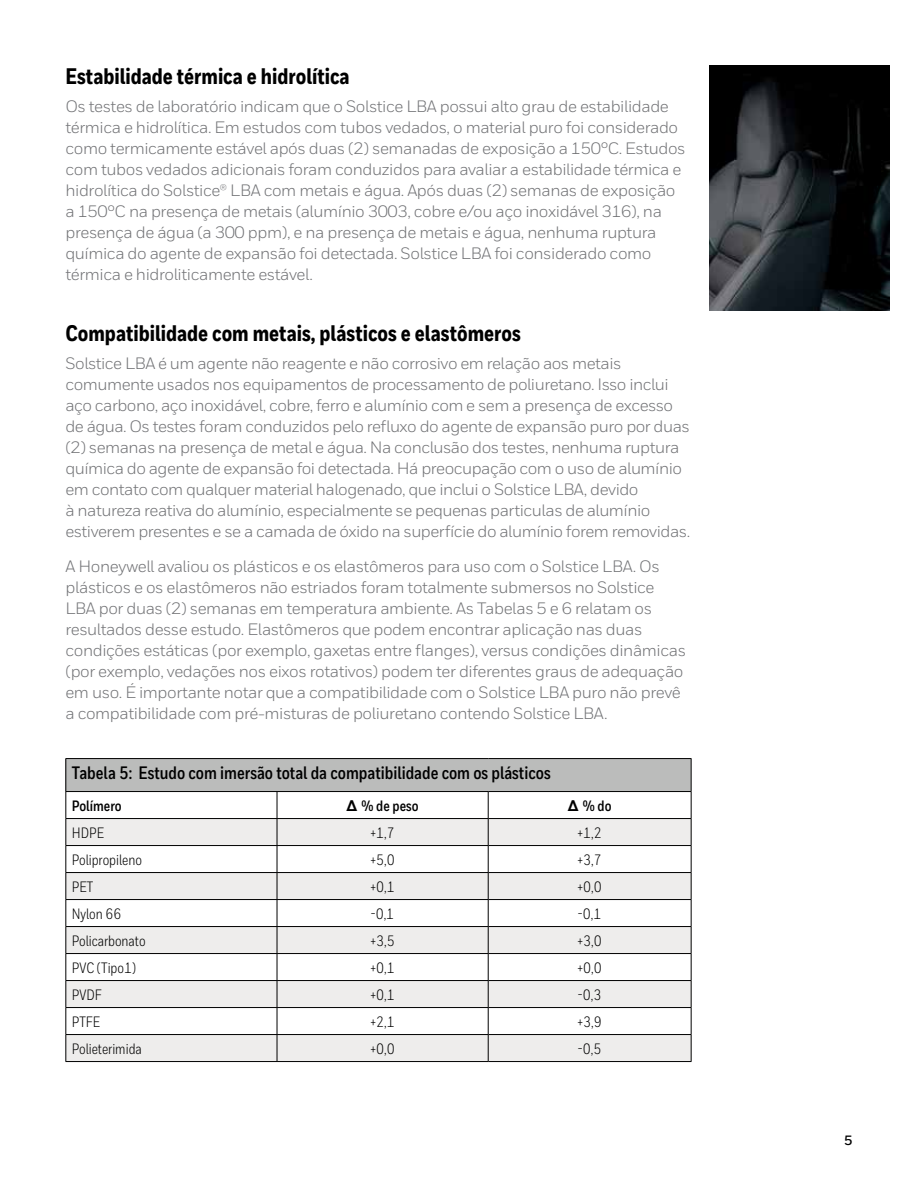
<style>
.page{position:relative;width:918px;height:1188px;background:#fff}
.page>*{position:absolute;margin:0;border:0;box-sizing:border-box;transform-origin:0 0}
.t1{font:800 22.5px "Honeywell Cond";color:#000}
.t2{font:700 18px "Honeywell Cond";color:#000}
.t3{font:16.5px/21px "Honeywell Sans";letter-spacing:-.025em;color:#707174}
.t4{font:15px "Honeywell Cond";color:#000}
.t5{font:700 15px "Honeywell Cond";color:#000}
.t6{font:700 13.5px "Honeywell Sans";color:#000}
.s1{font-family:"Arial"}
</style>
<div class="page">
<div style="left:66px;top:759px;width:625px;height:33px;background:#bbbcbb"></div>
<svg style="left:66px;top:819px;width:625px;height:242px;fill:#eeedec"></svg>
<hr style="left:65px;top:758px;width:212px;height:1px;background:#000">
<hr style="left:65px;top:759px;width:1px;height:32px;background:#000">
<hr style="left:277px;top:758px;width:211px;height:1px;background:#000">
<hr style="left:488px;top:758px;width:204px;height:1px;background:#000">
<hr style="left:691px;top:759px;width:1px;height:32px;background:#000">
<hr style="left:65px;top:791px;width:212px;height:1px;background:#000">
<hr style="left:277px;top:791px;width:211px;height:1px;background:#000">
<hr style="left:488px;top:791px;width:204px;height:1px;background:#000">
<hr style="left:65px;top:818px;width:212px;height:1px;background:#000">
<hr style="left:277px;top:818px;width:211px;height:1px;background:#000">
<hr style="left:488px;top:818px;width:204px;height:1px;background:#000">
<hr style="left:65px;top:845px;width:212px;height:1px;background:#000">
<hr style="left:277px;top:845px;width:211px;height:1px;background:#000">
<hr style="left:488px;top:845px;width:204px;height:1px;background:#000">
<hr style="left:65px;top:872px;width:212px;height:1px;background:#000">
<hr style="left:277px;top:872px;width:211px;height:1px;background:#000">
<hr style="left:488px;top:872px;width:204px;height:1px;background:#000">
<hr style="left:65px;top:899px;width:212px;height:1px;background:#000">
<hr style="left:277px;top:899px;width:211px;height:1px;background:#000">
<hr style="left:488px;top:899px;width:204px;height:1px;background:#000">
<hr style="left:65px;top:926px;width:212px;height:1px;background:#000">
<hr style="left:277px;top:926px;width:211px;height:1px;background:#000">
<hr style="left:488px;top:926px;width:204px;height:1px;background:#000">
<hr style="left:65px;top:953px;width:212px;height:1px;background:#000">
<hr style="left:277px;top:953px;width:211px;height:1px;background:#000">
<hr style="left:488px;top:953px;width:204px;height:1px;background:#000">
<hr style="left:65px;top:980px;width:212px;height:1px;background:#000">
<hr style="left:277px;top:980px;width:211px;height:1px;background:#000">
<hr style="left:488px;top:980px;width:204px;height:1px;background:#000">
<hr style="left:65px;top:1007px;width:212px;height:1px;background:#000">
<hr style="left:277px;top:1007px;width:211px;height:1px;background:#000">
<hr style="left:488px;top:1007px;width:204px;height:1px;background:#000">
<hr style="left:65px;top:1034px;width:212px;height:1px;background:#000">
<svg style="left:65px;top:792px;width:1px;height:269px"></svg>
<hr style="left:277px;top:1034px;width:211px;height:1px;background:#000">
<svg style="left:277px;top:792px;width:1px;height:269px"></svg>
<hr style="left:488px;top:1034px;width:204px;height:1px;background:#000">
<svg style="left:488px;top:792px;width:1px;height:269px"></svg>
<svg style="left:691px;top:792px;width:1px;height:269px"></svg>
<hr style="left:65px;top:1061px;width:212px;height:1px;background:#000">
<hr style="left:277px;top:1061px;width:211px;height:1px;background:#000">
<hr style="left:488px;top:1061px;width:204px;height:1px;background:#000">
<img style="left:710px;top:65px;width:180px;height:246px">
<h1 class="t1" style="left:65px;top:63px;width:286px">Estabilidade térmica e hidrolítica</h1>
<p class="t3" style="left:65px;top:96px;width:622px">Os testes de laboratório indicam que o Solstice LBA possui alto grau de estabilidade térmica e hidrolítica. Em estudos com tubos vedados, o material puro foi considerado como termicamente estável após duas (2) semanadas de exposição a 150°C. Estudos com tubos vedados adicionais foram conduzidos para avaliar a estabilidade térmica e hidrolítica do Solstice® LBA com metais e água. Após duas (2) semanas de exposição a 150°C na presença de metais (alumínio 3003, cobre e/ou aço inoxidável 316), na presença de água (a 300 ppm), e na presença de metais e água, nenhuma ruptura química do agente de expansão foi detectada. Solstice LBA foi considerado como térmica e hidroliticamente estável.</p>
<h1 class="t1" style="left:65px;top:320px;width:457px">Compatibilidade com metais, plásticos e elastômeros</h1>
<p class="t3" style="left:65px;top:353px;width:626px">Solstice LBA é um agente não reagente e não corrosivo em relação aos metais comumente usados nos equipamentos de processamento de poliuretano. Isso inclui aço carbono, aço inoxidável, cobre, ferro e alumínio com e sem a presença de excesso de água. Os testes foram conduzidos pelo refluxo do agente de expansão puro por duas (2) semanas na presença de metal e água. Na conclusão dos testes, nenhuma ruptura química do agente de expansão foi detectada. Há preocupação com o uso de alumínio em contato com qualquer material halogenado, que inclui o Solstice LBA, devido<br>à natureza reativa do alumínio, especialmente se pequenas particulas de alumínio estiverem presentes e se a camada de óxido na superfície do alumínio forem removidas.</p>
<p class="t3" style="left:65px;top:555px;width:622px">A Honeywell avaliou os plásticos e os elastômeros para uso com o Solstice LBA. Os plásticos e os elastômeros não estriados foram totalmente submersos no Solstice LBA por duas (2) semanas em temperatura ambiente. As Tabelas 5 e 6 relatam os resultados desse estudo. Elastômeros que podem encontrar aplicação nas duas condições estáticas (por exemplo, gaxetas entre flanges), versus condições dinâmicas (por exemplo, vedações nos eixos rotativos) podem ter diferentes graus de adequação em uso. É importante notar que a compatibilidade com o Solstice LBA puro não prevê a compatibilidade com pré-misturas de poliuretano contendo Solstice LBA.</p>
<p class="t2" style="left:72px;top:761px;width:480px">Tabela 5: Estudo com imersão total da compatibilidade com os plásticos</p>
<p class="t5" style="left:72px;top:797px;width:51px">Polímero</p>
<p class="t5" style="left:347px;top:797px;width:74px"><span class="s1">Δ</span> % de peso</p>
<p class="t5" style="left:568px;top:797px;width:45px"><span class="s1">Δ</span> % do</p>
<p class="t4" style="left:72px;top:824px;width:34px">HDPE</p>
<p class="t4" style="left:371px;top:824px;width:26px">+1,7</p>
<p class="t4" style="left:578px;top:824px;width:26px">+1,2</p>
<p class="t4" style="left:72px;top:851px;width:72px">Polipropileno</p>
<p class="t4" style="left:371px;top:851px;width:26px">+5,0</p>
<p class="t4" style="left:578px;top:851px;width:26px">+3,7</p>
<p class="t4" style="left:72px;top:878px;width:23px">PET</p>
<p class="t4" style="left:371px;top:878px;width:26px">+0,1</p>
<p class="t4" style="left:578px;top:878px;width:26px">+0,0</p>
<p class="t4" style="left:72px;top:905px;width:51px">Nylon 66</p>
<p class="t4" style="left:371px;top:905px;width:25px">-0,1</p>
<p class="t4" style="left:578px;top:905px;width:25px">-0,1</p>
<p class="t4" style="left:72px;top:932px;width:75px">Policarbonato</p>
<p class="t4" style="left:371px;top:932px;width:26px">+3,5</p>
<p class="t4" style="left:578px;top:932px;width:26px">+3,0</p>
<p class="t4" style="left:72px;top:959px;width:66px">PVC (Tipo1)</p>
<p class="t4" style="left:371px;top:959px;width:26px">+0,1</p>
<p class="t4" style="left:578px;top:959px;width:26px">+0,0</p>
<p class="t4" style="left:72px;top:986px;width:32px">PVDF</p>
<p class="t4" style="left:371px;top:986px;width:26px">+0,1</p>
<p class="t4" style="left:578px;top:986px;width:25px">-0,3</p>
<p class="t4" style="left:72px;top:1013px;width:30px">PTFE</p>
<p class="t4" style="left:371px;top:1013px;width:26px">+2,1</p>
<p class="t4" style="left:578px;top:1013px;width:26px">+3,9</p>
<p class="t4" style="left:72px;top:1040px;width:72px">Polieterimida</p>
<p class="t4" style="left:371px;top:1040px;width:26px">+0,0</p>
<p class="t4" style="left:578px;top:1040px;width:25px">-0,5</p>
<p class="t6" style="left:844px;top:1132px;width:10px">5</p>
</div>
